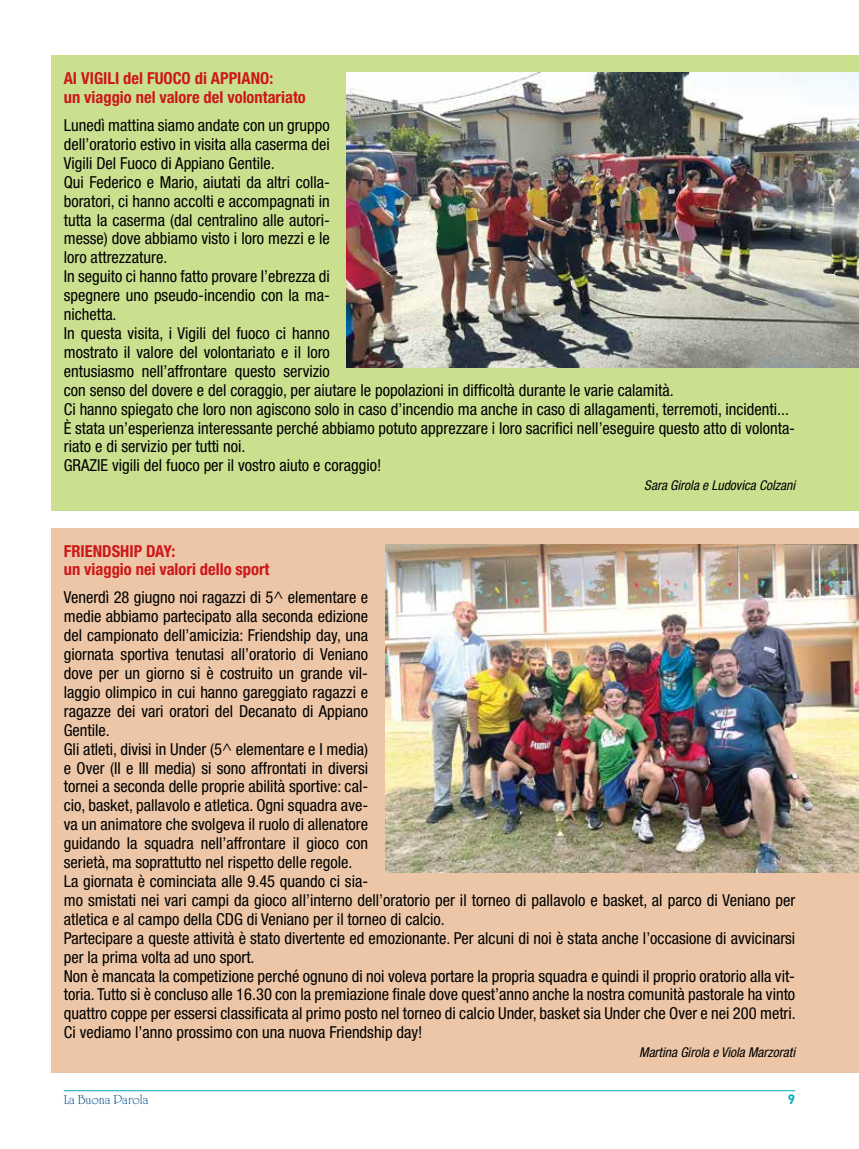
<style>
.page{position:relative;width:859px;height:1149px;background:#fff}
.page>*{position:absolute;margin:0;border:0;box-sizing:border-box;transform-origin:0 0}
.t1{font:condensed 16.5px/18.9px "Helvetica Neue LT Std";color:#000}
.t2{font:700 condensed 16.5px/18.9px "Helvetica Neue LT Std";color:#cd1719}
.t3{font:italic condensed 13.5px "Helvetica Neue LT Std";color:#000}
.t4{font:13.5px "University Roman Std";color:#004884}
.t5{font:700 13.5px "DIN Pro";color:#00adba}
</style>
<div class="page">
<hr style="left:64px;top:1089px;width:731px;height:1px;background:#00adba">
<div style="left:51px;top:55px;width:808px;height:455px;background:#cae08f"></div>
<div style="left:51px;top:527px;width:808px;height:544px;background:#ecc6a6"></div>
<img style="left:385px;top:544px;width:474px;height:328px">
<img style="left:347px;top:72px;width:512px;height:296px">
<p class="t2" style="left:64px;top:69px;width:244px">AI VIGILI del FUOCO di APPIANO:<br>un viaggio nel valore del volontariato</p>
<p class="t1" style="left:64px;top:115px;width:733px">Lunedì mattina siamo andate con un gruppo<br>dell’oratorio estivo in visita alla caserma dei<br>Vigili Del Fuoco di Appiano Gentile.<br>Qui Federico e Mario, aiutati da altri colla-<br>boratori, ci hanno accolti e accompagnati in<br>tutta la caserma (dal centralino alle autori-<br>messe) dove abbiamo visto i loro mezzi e le<br>loro attrezzature.<br>In seguito ci hanno fatto provare l’ebrezza di<br>spegnere uno pseudo-incendio con la ma-<br>nichetta.<br>In questa visita, i Vigili del fuoco ci hanno<br>mostrato il valore del volontariato e il loro<br>entusiasmo nell’affrontare questo servizio<br>con senso del dovere e del coraggio, per aiutare le popolazioni in difficoltà durante le varie calamità.<br>Ci hanno spiegato che loro non agiscono solo in caso d’incendio ma anche in caso di allagamenti, terremoti, incidenti...<br>È stata un’esperienza interessante perché abbiamo potuto apprezzare i loro sacrifici nell’eseguire questo atto di volonta&shy;riato e di servizio per tutti noi.<br>GRAZIE vigili del fuoco per il vostro aiuto e coraggio!</p>
<p class="t3" style="left:644px;top:477px;width:152px">Sara Girola e Ludovica Colzani</p>
<p class="t2" style="left:64px;top:541px;width:207px">FRIENDSHIP DAY:<br>un viaggio nei valori dello sport</p>
<p class="t1" style="left:64px;top:587px;width:733px">Venerdì 28 giugno noi ragazzi di 5^ elementare e<br>medie abbiamo partecipato alla seconda edizione<br>del campionato dell’amicizia: Friendship day, una<br>giornata sportiva tenutasi all’oratorio di Veniano<br>dove per un giorno si è costruito un grande vil-<br>laggio olimpico in cui hanno gareggiato ragazzi e<br>ragazze dei vari oratori del Decanato di Appiano<br>Gentile.<br>Gli atleti, divisi in Under (5^ elementare e I media)<br>e Over (II e III media) si sono affrontati in diversi<br>tornei a seconda delle proprie abilità sportive: cal-<br>cio, basket, pallavolo e atletica. Ogni squadra ave-<br>va un animatore che svolgeva il ruolo di allenatore<br>guidando la squadra nell’affrontare il gioco con<br>serietà, ma soprattutto nel rispetto delle regole.<br>La giornata è cominciata alle 9.45 quando ci sia-<br>mo smistati nei vari campi da gioco all’interno dell’oratorio per il torneo di pallavolo e basket, al parco di Veniano per atletica e al campo della CDG di Veniano per il torneo di calcio.<br>Partecipare a queste attività è stato divertente ed emozionante. Per alcuni di noi è stata anche l’occasione di avvicinarsi per la prima volta ad uno sport.<br>Non è mancata la competizione perché ognuno di noi voleva portare la propria squadra e quindi il proprio oratorio alla vit&shy;toria. Tutto si è concluso alle 16.30 con la premiazione finale dove quest’anno anche la nostra comunità pastorale ha vinto quattro coppe per essersi classificata al primo posto nel torneo di calcio Under, basket sia Under che Over e nei 200 metri.<br>Ci vediamo l’anno prossimo con una nuova Friendship day!</p>
<p class="t3" style="left:639px;top:1044px;width:158px">Martina Girola e Viola Marzorati</p>
<p class="t4" style="left:64px;top:1091px;width:86px">La Buona Parola</p>
<p class="t5" style="left:788px;top:1087px;width:9px">9</p>
</div>
